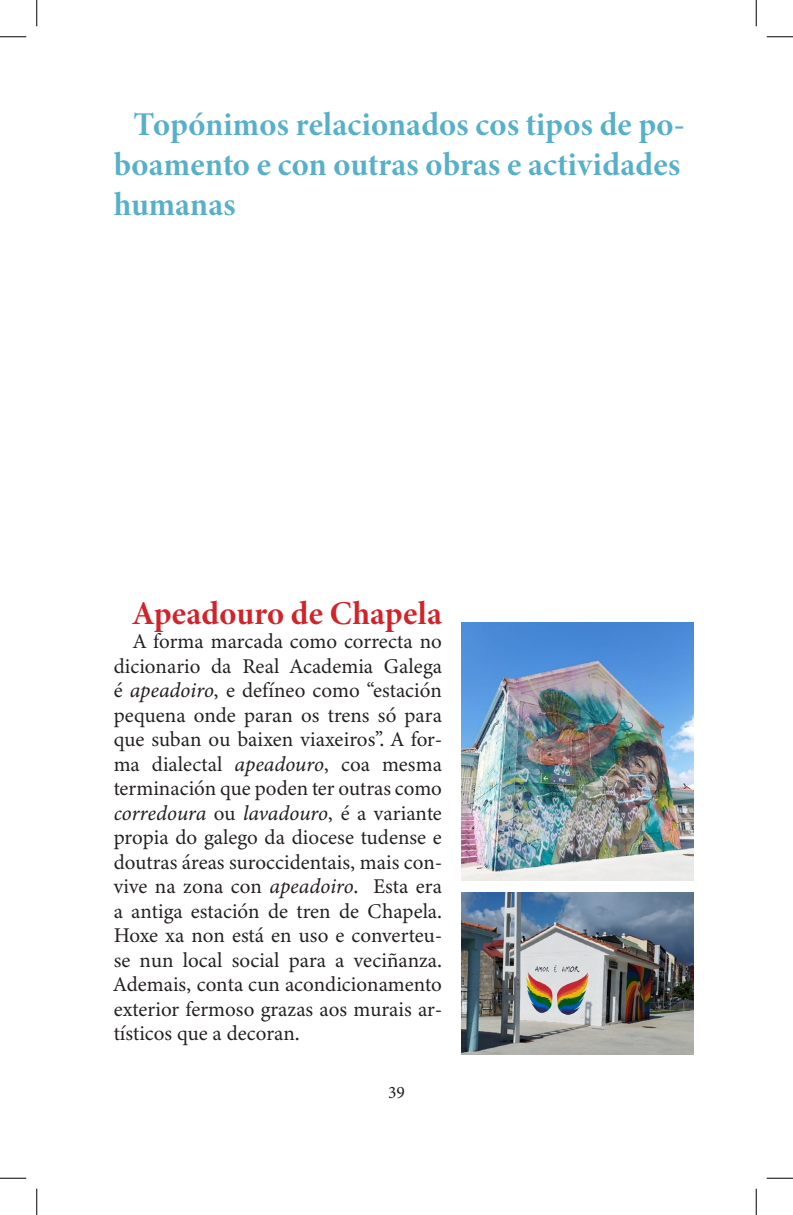
<style>
.page{position:relative;width:793px;height:1215px;background:#fff}
.page>*{position:absolute;margin:0;border:0;box-sizing:border-box;transform-origin:0 0}
.Capítulos_turquesas{font:33.25px/39.9px "Minion Variable Concept";letter-spacing:.005em;color:#56b0ca}
.Epígrafes_vermellos{font:33.25px "Minion Variable Concept";letter-spacing:.005em;color:#d1232a}
.Parágrafo{font:21px/24.5px "Minion Variable Concept";color:#231f20;text-align:justify}
.t1{font:17.5px "Minion Pro";color:#231f20}
.s1{font-style:italic}
</style>
<div class="page">
<img style="left:462px;top:622px;width:231px;height:258px">
<img style="left:462px;top:892px;width:231px;height:162px">
<svg style="left:0;top:36px;width:26px;height:1px"></svg>
<svg style="left:767px;top:36px;width:26px;height:1px"></svg>
<svg style="left:0;top:1177px;width:26px;height:1px"></svg>
<svg style="left:767px;top:1177px;width:26px;height:1px"></svg>
<svg style="left:36px;top:0;width:1px;height:26px"></svg>
<svg style="left:36px;top:1188px;width:1px;height:26px"></svg>
<svg style="left:756px;top:0;width:1px;height:26px"></svg>
<svg style="left:756px;top:1188px;width:1px;height:26px"></svg>
<p class="Capítulos_turquesas" style="left:114px;top:104px;width:572px;text-indent:20px">Topónimos relacionados cos tipos de po&shy;boamento e con outras obras e actividades humanas</p>
<p class="Epígrafes_vermellos" style="left:133px;top:589px;width:310px">Apeadouro de Chapela</p>
<p class="Parágrafo" style="left:114px;top:629px;width:330px;text-indent:20px">A forma marcada como correcta no dicionario da Real Academia Galega é <span class="s1">apeadoiro</span>, e defíneo como “estación pequena onde paran os trens só para que suban ou baixen viaxeiros”. A for&shy;ma dialectal <span class="s1">apeadouro</span>, coa mesma terminación que poden ter outras como <span class="s1">corredoura</span> ou <span class="s1">lavadouro</span>, é a variante propia do galego da diocese tudense e doutras áreas suroccidentais, mais con&shy;vive na zona con <span class="s1">apeadoiro</span>. Esta era a antiga estación de tren de Chapela.<br>Hoxe xa non está en uso e converteu&shy;se nun local social para a veciñanza.<br>Ademais, conta cun acondicionamento exterior fermoso grazas aos murais ar&shy;tísticos que a decoran.</p>
<p class="t1" style="left:388px;top:1080px;width:18px">39</p>
</div>
